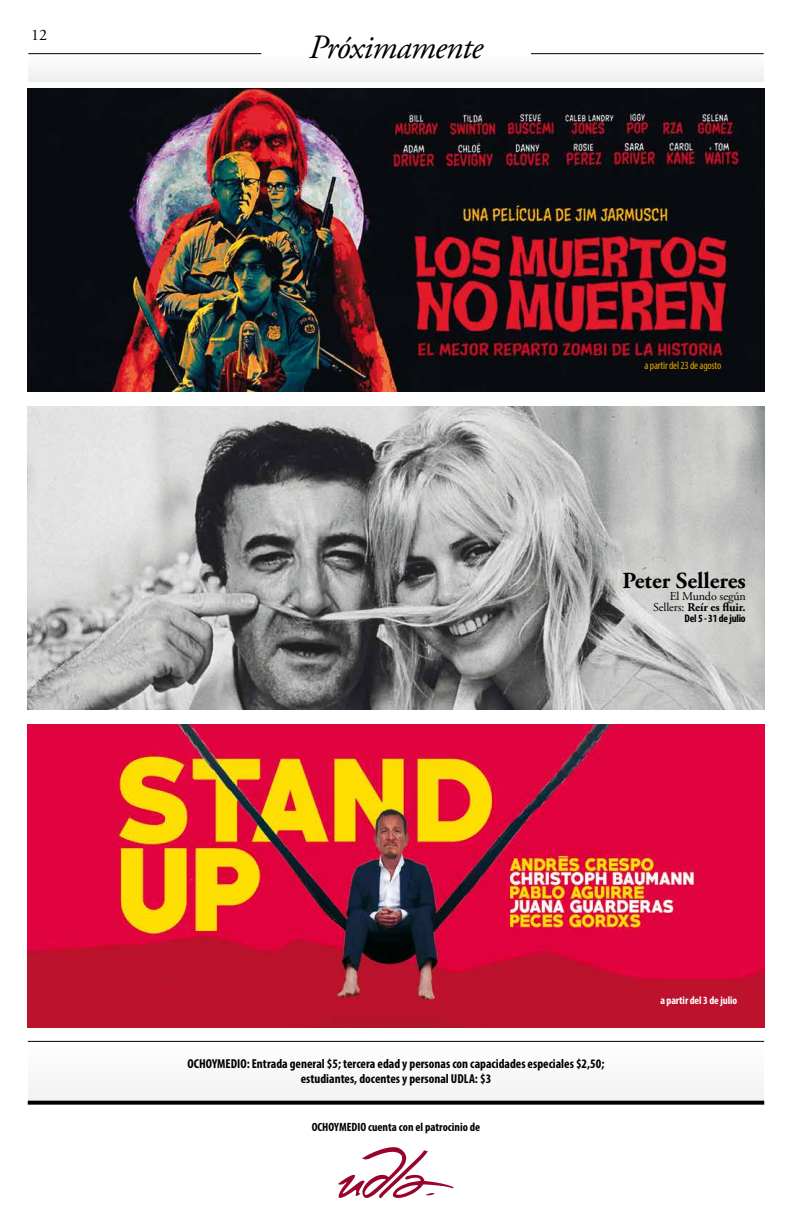
<style>
.page{position:relative;width:792px;height:1224px;background:#fff}
.page>*{position:absolute;margin:0;border:0;box-sizing:border-box;transform-origin:0 0}
.t1{font:italic 34px "Adobe Garamond Pro";letter-spacing:-.02em;color:#000}
.t2{font:700 23px "Adobe Garamond Pro";color:#000}
.t3{font:16px "Adobe Garamond Pro";color:#000}
.t4{font:700 condensed 13px/15px "Myriad Pro";color:#000;text-align:center}
.t5{font:700 condensed 12px "Myriad Pro";color:#000}
.t6{font:12px/11.2px "Adobe Garamond Pro";letter-spacing:-.01em;color:#000;text-align:right}
.t7{font:condensed 11px "Myriad Pro";letter-spacing:-.02em;color:#e5a200}
.t8{font:700 condensed 11px "Myriad Pro";letter-spacing:-.01em;color:#fff}
.t9{font:700 condensed 11px "Myriad Pro";letter-spacing:-.02em;color:#000}
.s1{font-weight:700}
</style>
<div class="page">
<div style="left:28px;top:54px;width:736px;height:28px;background:#f6f7f7"></div>
<hr style="left:28px;top:53px;width:233px;height:1px;background:#000">
<hr style="left:531px;top:53px;width:233px;height:1px;background:#000">
<div style="left:28px;top:1041px;width:736px;height:62px;background:#f8f8f8"></div>
<svg style="left:338px;top:1147px;width:116px;height:51px"></svg>
<img style="left:27px;top:88px;width:738px;height:304px">
<img style="left:27px;top:406px;width:738px;height:304px">
<img style="left:27px;top:724px;width:738px;height:304px">
<hr style="left:28px;top:1041px;width:736px;height:1px;background:#000">
<svg style="left:28px;top:1101px;width:736px;height:4px;background:#151515"></svg>
<p class="t3" style="left:31px;top:25px;width:17px">12</p>
<h1 class="t1" style="left:309px;top:27px;width:176px">Próximamente</h1>
<p class="t7" style="left:645px;top:359px;width:78px">a partir del 23 de agosto</p>
<h2 class="t2" style="left:622px;top:568px;width:125px">Peter Selleres</h2>
<p class="t6" style="left:653px;top:591px;width:94px">El Mundo según<br>Sellers: <span class="s1">Reír es fluir.</span></p>
<p class="t9" style="left:685px;top:611px;width:63px">Del 5 - 31 de julio</p>
<p class="t4" style="left:188px;top:1056px;width:418px">OCHOYMEDIO: Entrada general $5; tercera edad y personas con capacidades especiales $2,50; estudiantes, docentes y personal UDLA: $3</p>
<p class="t5" style="left:312px;top:1119px;width:170px">OCHOYMEDIO cuenta con el patrocinio de</p>
<p class="t8" style="left:660px;top:994px;width:78px">a partir del 3 de julio</p>
</div>
